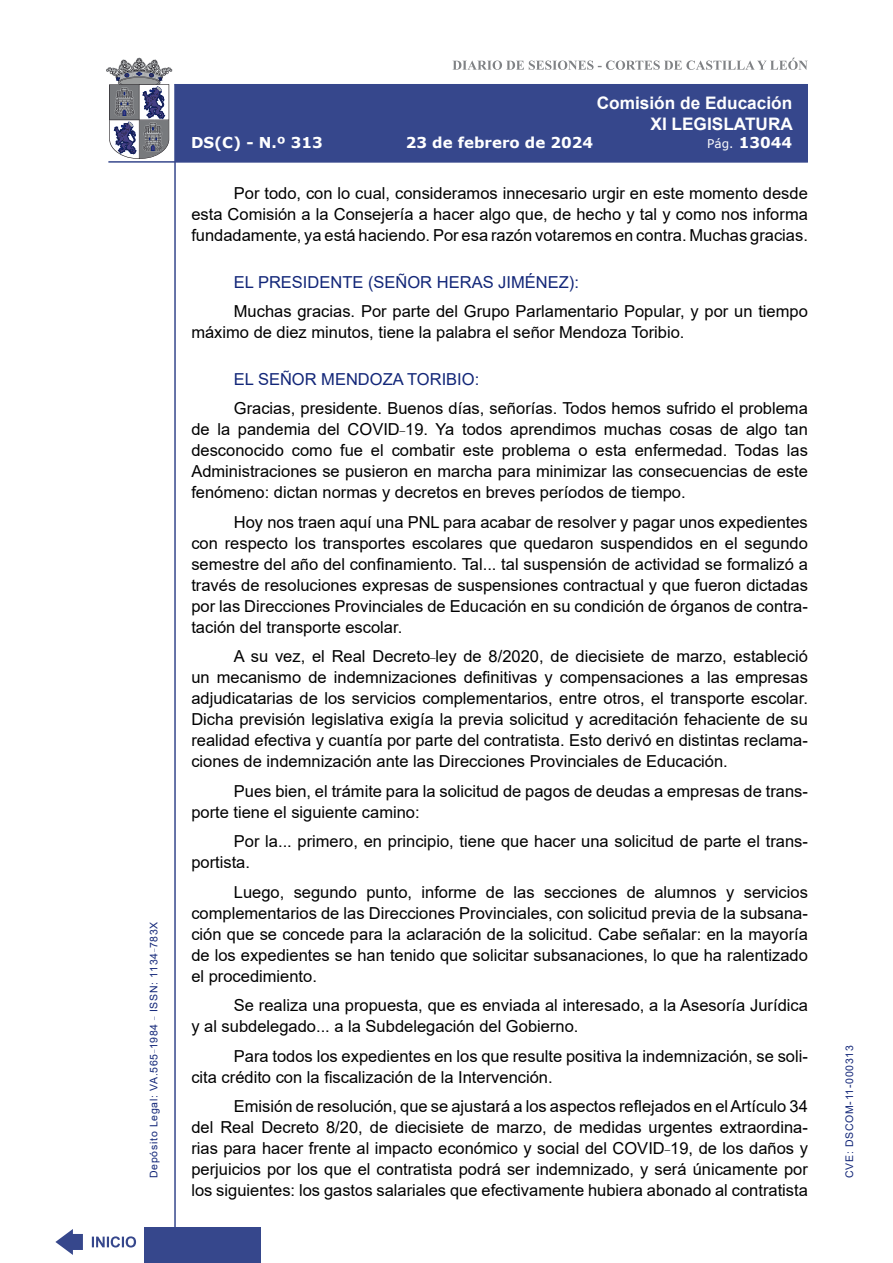
<style>
.page{position:relative;width:893px;height:1263px;background:#fff}
.page>*{position:absolute;margin:0;border:0;box-sizing:border-box;transform-origin:0 0}
.t1{font:700 17.25px/20.7px "Arial";color:#fff;text-align:right}
.t2{font:16.5px/21px "Arial";color:#000;text-align:justify}
.Orador{font:16.5px "Arial";color:#122678}
.t3{font:700 15px "Verdana";color:#fff}
.t4{font:10.5px "Arial";letter-spacing:.065em;color:#122678}
.s1{font-weight:400;font-size:12px}
</style>
<div class="page">
<svg style="left:452px;top:58px;width:356px;height:12px"></svg>
<hr style="left:174px;top:84px;width:2px;height:1179px;background:#36478c">
<div style="left:144px;top:1227px;width:117px;height:36px;background:#36478c"></div>
<div style="left:175px;top:84px;width:633px;height:78px;background:#36478c"></div>
<hr style="left:108px;top:161px;width:700px;height:2px;background:#36478c">
<svg style="left:92px;top:1236px;width:44px;height:11px"></svg>
<svg style="left:55px;top:1229px;width:28px;height:26px"></svg>
<svg style="left:106px;top:58px;width:66px;height:101px"></svg>
<p class="t4" style="left:146px;top:1178px;width:258px;rotate:-90deg">Depósito Legal: VA.565<sup>_</sup>1984 <sup>_</sup> ISSN: 1134<sup>_</sup>783X</p>
<p class="t1" style="left:597px;top:93px;width:198px">Comisión de Educación<br>XI LEGISLATURA</p>
<p class="t3" style="left:191px;top:132px;width:133px">DS(C) - N.º 313</p>
<p class="t3" style="left:406px;top:132px;width:189px">23 de febrero de 2024</p>
<p class="t3" style="left:707px;top:132px;width:86px"><span class="s1">Pág.</span> 13044</p>
<p class="t2" style="left:191px;top:183px;width:618px;text-indent:43px">Por todo, con lo cual, consideramos innecesario urgir en este momento desde esta Comisión a la Consejería a hacer algo que, de hecho y tal y como nos informa fundadamente, ya está haciendo. Por esa razón votaremos en contra. Muchas gracias.</p>
<p class="Orador" style="left:234px;top:270px;width:347px">EL PRESIDENTE (SEÑOR HERAS JIMÉNEZ):</p>
<p class="t2" style="left:191px;top:301px;width:618px;text-indent:43px">Muchas gracias. Por parte del Grupo Parlamentario Popular, y por un tiempo máximo de diez minutos, tiene la palabra el señor Mendoza Toribio.</p>
<p class="Orador" style="left:234px;top:367px;width:247px">EL SEÑOR MENDOZA TORIBIO:</p>
<p class="t2" style="left:191px;top:398px;width:618px;text-indent:43px">Gracias, presidente. Buenos días, señorías. Todos hemos sufrido el problema de la pandemia del COVID<sup>_</sup>19. Ya todos aprendimos muchas cosas de algo tan desconocido como fue el combatir este problema o esta enfermedad. Todas las Administraciones se pusieron en marcha para minimizar las consecuencias de este fenómeno: dictan normas y decretos en breves períodos de tiempo.</p>
<p class="t2" style="left:191px;top:511px;width:618px;text-indent:43px">Hoy nos traen aquí una PNL para acabar de resolver y pagar unos expedientes con respecto los transportes escolares que quedaron suspendidos en el segundo semestre del año del confinamiento. Tal... tal suspensión de actividad se formalizó a través de resoluciones expresas de suspensiones contractual y que fueron dictadas por las Direcciones Provinciales de Educación en su condición de órganos de contra&shy;tación del transporte escolar.</p>
<p class="t2" style="left:191px;top:646px;width:618px;text-indent:43px">A su vez, el Real Decreto<sup>_</sup>ley de 8/2020, de diecisiete de marzo, estableció un mecanismo de indemnizaciones definitivas y compensaciones a las empresas adjudicatarias de los servicios complementarios, entre otros, el transporte escolar.<br>Dicha previsión legislativa exigía la previa solicitud y acreditación fehaciente de su realidad efectiva y cuantía por parte del contratista. Esto derivó en distintas reclama&shy;ciones de indemnización ante las Direcciones Provinciales de Educación.</p>
<p class="t2" style="left:191px;top:780px;width:618px;text-indent:43px">Pues bien, el trámite para la solicitud de pagos de deudas a empresas de trans&shy;porte tiene el siguiente camino:</p>
<p class="t2" style="left:191px;top:831px;width:618px;text-indent:43px">Por la... primero, en principio, tiene que hacer una solicitud de parte el trans&shy;portista.</p>
<p class="t2" style="left:191px;top:881px;width:618px;text-indent:43px">Luego, segundo punto, informe de las secciones de alumnos y servicios complementarios de las Direcciones Provinciales, con solicitud previa de la subsana&shy;ción que se concede para la aclaración de la solicitud. Cabe señalar: en la mayoría de los expedientes se han tenido que solicitar subsanaciones, lo que ha ralentizado el procedimiento.</p>
<p class="t2" style="left:191px;top:995px;width:618px;text-indent:43px">Se realiza una propuesta, que es enviada al interesado, a la Asesoría Jurídica y al subdelegado... a la Subdelegación del Gobierno.</p>
<p class="t2" style="left:191px;top:1045px;width:618px;text-indent:43px">Para todos los expedientes en los que resulte positiva la indemnización, se soli&shy;cita crédito con la fiscalización de la Intervención.</p>
<p class="t2" style="left:191px;top:1096px;width:618px;text-indent:43px">Emisión de resolución, que se ajustará a los aspectos reflejados en el Artículo 34 del Real Decreto 8/20, de diecisiete de marzo, de medidas urgentes extraordina&shy;rias para hacer frente al impacto económico y social del COVID<sup>_</sup>19, de los daños y perjuicios por los que el contratista podrá ser indemnizado, y será únicamente por los siguientes: los gastos salariales que efectivamente hubiera abonado al contratista</p>
<p class="t4" style="left:842px;top:1178px;width:134px;rotate:-90deg">CVE: DSCOM-11-000313</p>
</div>
